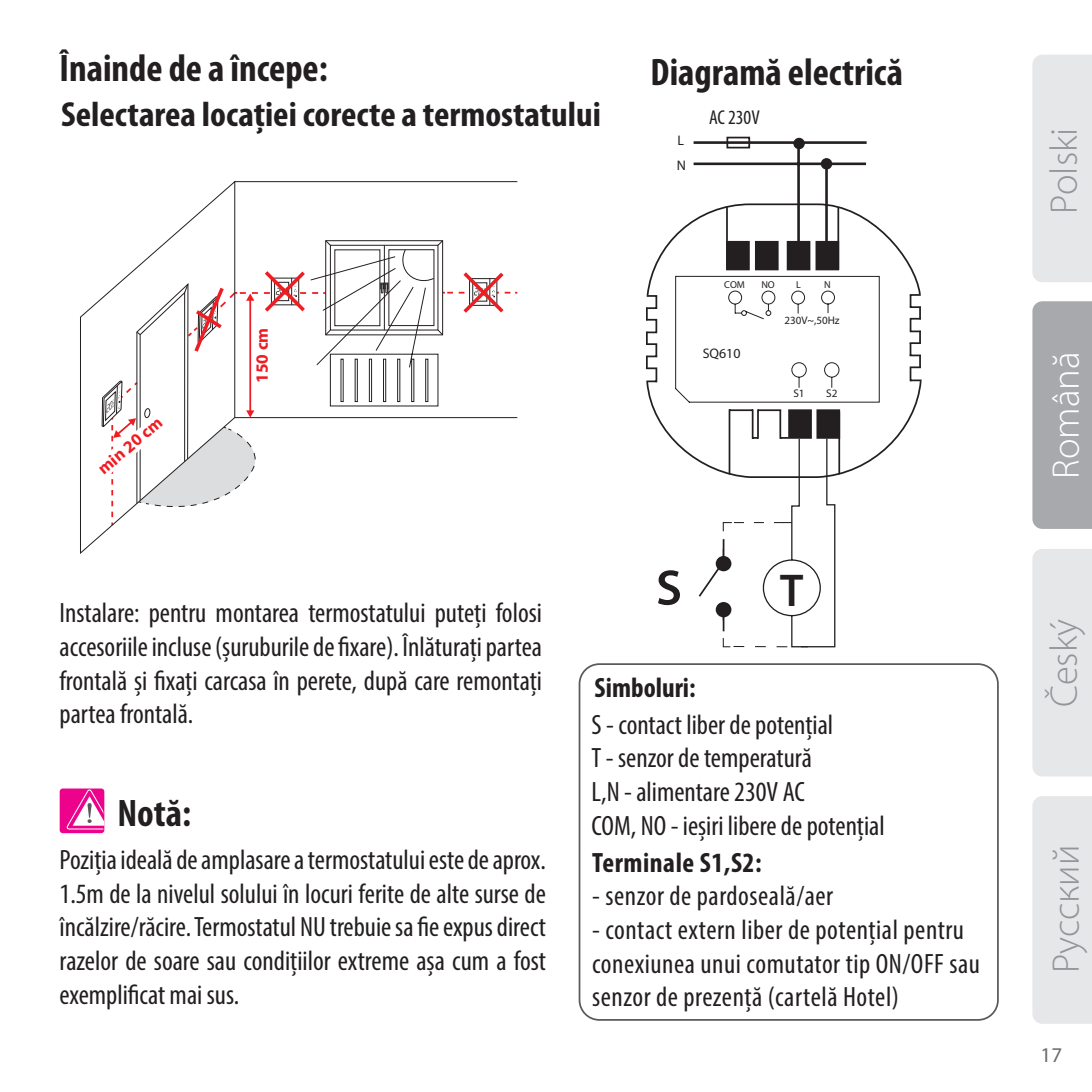
<style>
.page{position:relative;width:1092px;height:1092px;background:#fff}
.page>*{position:absolute;margin:0;border:0;box-sizing:border-box;transform-origin:0 0}
.t1{font:600 50.05px "Myriad Pro";color:#231f20}
.t2{font:700 condensed 38.5px "Myriad Pro";color:#231f20}
.t3{font:300 38.5px "Myriad Pro";color:#939598}
.t4{font:300 38.5px "Myriad Pro";color:#fff}
.t5{font:700 condensed 35px "Myriad Pro";color:#231f20;scale:1.05 1}
.t6{font:condensed 28px/33.6px "Myriad Pro";color:#231f20;text-align:justify}
.t7{font:condensed 28px/33.6px "Myriad Pro";letter-spacing:.02em;color:#231f20}
.t8{font:700 condensed 28px "Myriad Pro";letter-spacing:.015em;color:#231f20}
.t9{font:21px "Myriad Pro";color:#6c6d70}
.t10{font:condensed 19.95px "Myriad Pro";color:#231f20}
.t11{font:700 17.15px "Myriad Pro";color:#ee1d23}
.t12{font:14px "Myriad Pro";color:#231f20}
.t13{font:11.2px "Myriad Pro";color:#231f20}
.t14{font:10.85px "Myriad Pro";color:#231f20}
.t15{font:10.15px "Myriad Pro";color:#231f20}
</style>
<div class="page">
<div style="left:1032px;top:55px;width:59px;height:227px;background:#e6e7e9"></div>
<div style="left:1032px;top:796px;width:59px;height:227px;background:#e6e7e9"></div>
<div style="left:1032px;top:549px;width:59px;height:227px;background:#e6e7e9"></div>
<div style="left:1032px;top:301px;width:59px;height:228px;background:#a8a9ad"></div>
<div style="left:60px;top:788px;width:44px;height:45px;background:#ed028c;border-radius:3px"></div>
<svg style="left:65px;top:788px;width:39px;height:42px"></svg>
<hr style="left:825px;top:164px;width:2px;height:86px;background:#231f20">
<hr style="left:797px;top:143px;width:2px;height:103px;background:#231f20">
<hr style="left:693px;top:141px;width:173px;height:3px;background:#231f20">
<hr style="left:693px;top:162px;width:173px;height:3px;background:#231f20">
<div style="left:794px;top:139px;width:9px;height:9px;background:#231f20;border-radius:50%"></div>
<div style="left:793px;top:138px;width:11px;height:11px;border:3px solid #231f20;border-radius:50%"></div>
<div style="left:820px;top:158px;width:12px;height:11px;border:3px solid #231f20;border-radius:50%"></div>
<svg style="left:645px;top:202px;width:277px;height:274px"></svg>
<div style="left:726px;top:137px;width:24px;height:11px;border:2px solid #231f20"></div>
<div style="left:755px;top:242px;width:22px;height:27px;background:#231f20"></div>
<div style="left:755px;top:241px;width:23px;height:29px;border:2px solid #231f20"></div>
<div style="left:727px;top:242px;width:21px;height:27px;background:#231f20"></div>
<div style="left:726px;top:241px;width:23px;height:29px;border:2px solid #231f20"></div>
<div style="left:787px;top:242px;width:22px;height:27px;background:#231f20"></div>
<div style="left:786px;top:241px;width:24px;height:29px;border:2px solid #231f20"></div>
<div style="left:816px;top:242px;width:22px;height:27px;background:#231f20"></div>
<div style="left:815px;top:241px;width:24px;height:29px;border:2px solid #231f20"></div>
<div style="left:789px;top:410px;width:22px;height:28px;background:#231f20"></div>
<div style="left:788px;top:409px;width:23px;height:30px;border:2px solid #231f20"></div>
<div style="left:817px;top:410px;width:22px;height:28px;background:#231f20"></div>
<div style="left:816px;top:409px;width:24px;height:30px;border:2px solid #231f20"></div>
<hr style="left:726px;top:207px;width:1px;height:62px;background:#231f20">
<hr style="left:837px;top:207px;width:2px;height:62px;background:#231f20">
<hr style="left:838px;top:412px;width:2px;height:62px;background:#231f20">
<hr style="left:728px;top:409px;width:2px;height:65px;background:#231f20">
<hr style="left:729px;top:409px;width:23px;height:2px;background:#231f20">
<hr style="left:758px;top:409px;width:23px;height:2px;background:#231f20">
<hr style="left:751px;top:409px;width:2px;height:30px;background:#231f20">
<hr style="left:757px;top:409px;width:1px;height:30px;background:#231f20">
<hr style="left:779px;top:410px;width:2px;height:29px;background:#231f20">
<svg style="left:646px;top:295px;width:11px;height:14px"></svg>
<svg style="left:646px;top:319px;width:11px;height:14px"></svg>
<svg style="left:646px;top:343px;width:11px;height:14px"></svg>
<svg style="left:646px;top:367px;width:11px;height:15px"></svg>
<svg style="left:909px;top:294px;width:12px;height:87px"></svg>
<svg style="left:674px;top:275px;width:206px;height:128px"></svg>
<svg style="left:80px;top:180px;width:156px;height:374px"></svg>
<hr style="left:235px;top:181px;width:282px;height:1px;background:#231f20">
<svg style="left:90px;top:239px;width:427px;height:288px"></svg>
<div style="left:578px;top:663px;width:420px;height:357px;border:2px solid #5a5a5d;border-radius:20px"></div>
<svg style="left:697px;top:437px;width:139px;height:211px"></svg>
<p class="t2" style="left:60px;top:44px;width:270px">Înainde de a începe:</p>
<p class="t2" style="left:650px;top:48px;width:254px">Diagramă electrică</p>
<p class="t5" style="left:61px;top:92px;width:515px">Selectarea locației corecte a termostatului</p>
<p class="t10" style="left:709px;top:105px;width:52px">AC 230V</p>
<p class="t12" style="left:677px;top:132px;width:8px">L</p>
<p class="t11" style="left:93px;top:462px;width:80px;rotate:-40deg">min 20 cm</p>
<p class="t11" style="left:251px;top:382px;width:57px;rotate:-90deg">150 cm</p>
<p class="t6" style="left:60px;top:596px;width:484px">Instalare: pentru montarea termostatului puteți folosi accesoriile incluse (șuruburile de fixare). Înlăturați partea frontală și fixați carcasa în perete, după care remontați partea frontală.</p>
<p class="t2" style="left:117px;top:788px;width:75px">Notă:</p>
<p class="t6" style="left:60px;top:842px;width:488px">Poziția ideală de amplasare a termostatului este de aprox.<br>1.5m de la nivelul solului în locuri ferite de alte surse de încălzire/răcire. Termostatul NU trebuie sa fie expus direct razelor de soare sau condițiilor extreme așa cum a fost exemplificat mai sus.</p>
<p class="t12" style="left:677px;top:156px;width:11px">N</p>
<p class="t15" style="left:724px;top:278px;width:22px">COM</p>
<p class="t12" style="left:702px;top:344px;width:39px">SQ610</p>
<p class="t15" style="left:761px;top:278px;width:15px">NO</p>
<p class="t15" style="left:796px;top:278px;width:6px">L</p>
<p class="t15" style="left:824px;top:278px;width:8px">N</p>
<p class="t14" style="left:784px;top:314px;width:57px">230V~,50Hz</p>
<p class="t13" style="left:793px;top:387px;width:13px">S1</p>
<p class="t13" style="left:826px;top:387px;width:13px">S2</p>
<h1 class="t1" style="left:656px;top:556px;width:27px">S</h1>
<p class="t8" style="left:594px;top:669px;width:103px">Simboluri:</p>
<p class="t6" style="left:591px;top:707px;width:243px">S - contact liber de potențial</p>
<p class="t6" style="left:591px;top:741px;width:222px">T - senzor de temperatură</p>
<p class="t6" style="left:591px;top:774px;width:215px">L,N - alimentare 230V AC</p>
<p class="t6" style="left:591px;top:808px;width:294px">COM, NO - ieșiri libere de potențial</p>
<p class="t8" style="left:592px;top:844px;width:171px">Terminale S1,S2:</p>
<p class="t7" style="left:592px;top:878px;width:242px">- senzor de pardoseală/aer</p>
<p class="t7" style="left:592px;top:912px;width:389px">- contact extern liber de potențial pentru conexiunea unui comutator tip ON/OFF sau senzor de prezență (cartelă Hotel)</p>
<p class="t3" style="left:1042px;top:214px;width:88px;rotate:-90deg">Polski</p>
<p class="t4" style="left:1044px;top:478px;width:129px;rotate:-90deg">Română</p>
<p class="t3" style="left:1042px;top:707px;width:90px;rotate:-90deg">Český</p>
<p class="t3" style="left:1044px;top:973px;width:130px;rotate:-90deg">Русский</p>
<p class="t9" style="left:1040px;top:1042px;width:23px">17</p>
</div>
